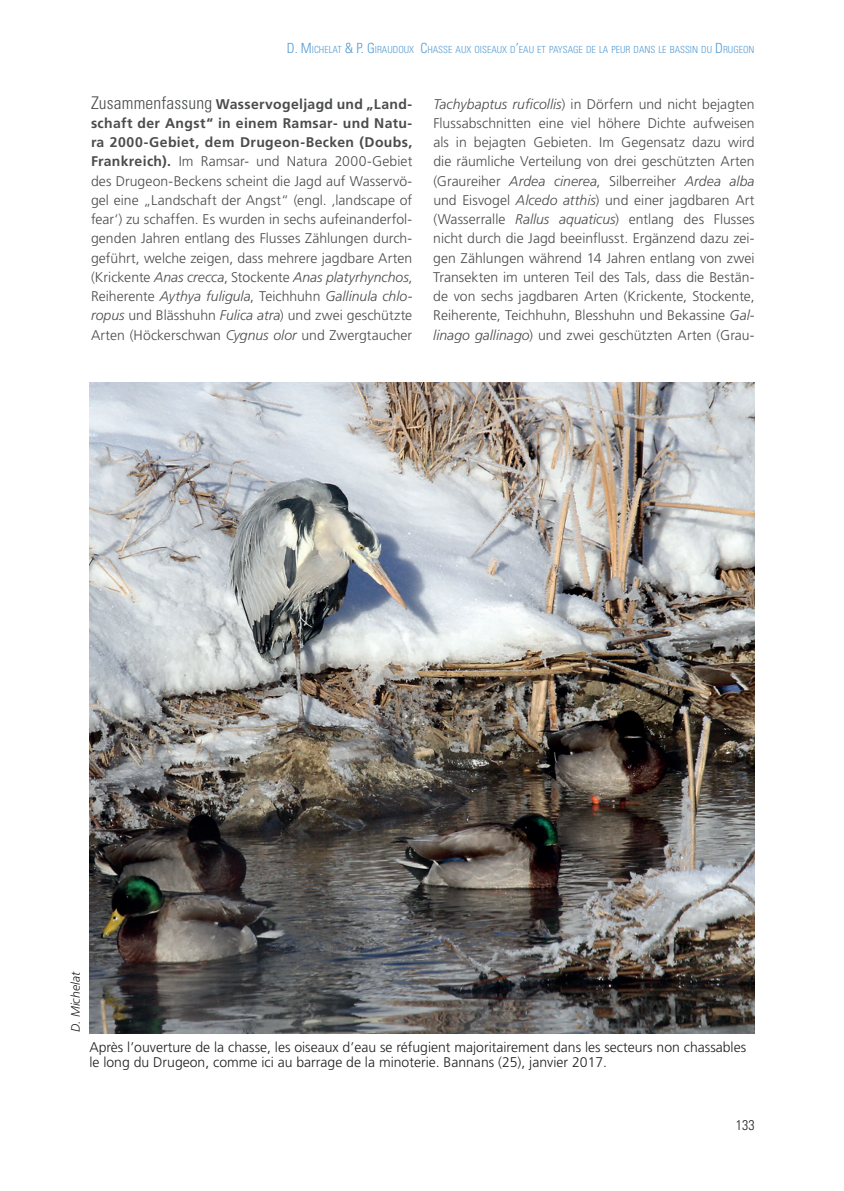
<style>
.page{position:relative;width:844px;height:1191px;background:#fff}
.page>*{position:absolute;margin:0;border:0;box-sizing:border-box;transform-origin:0 0}
.t1{font:300 14px/19.2px "Frutiger LT Std";color:#4b4c4d;text-align:justify}
.t2{font:300 14px/15.4px "Frutiger LT Std";color:#231f20}
.t3{font:300 condensed 14px "Univers LT Std";color:#231f20}
.t4{font:italic 300 12.25px "Frutiger LT Std";color:#231f20}
.t5{font:300 condensed 9.8px "Univers LT Std";color:#559cd4}
.s1{font-size:14px}
.s2{font-family:"Univers LT Std";font-stretch:condensed;font-size:17.5px}
.s3{font-weight:700}
.s4{font-style:italic}
</style>
<div class="page">
<img style="left:89px;top:382px;width:665px;height:652px">
<p class="t5" style="left:287px;top:44px;width:469px"><span class="s1">D. M</span>ICHELAT <span class="s1">&amp; P. G</span>IRAUDOUX <span class="s1">C</span>HASSE AUX OISEAUX D<span class="s1">’</span>EAU ET PAYSAGE DE LA PEUR DANS LE BASSIN DU <span class="s1">D</span> RUGEON</p>
<p class="t1" style="left:91px;top:94px;width:323px"><span class="s2">Zusammenfassung</span> <span class="s3">Wasservogeljagd und „Land&shy;schaft der Angst“ in einem Ramsar- und Natu&shy;ra 2000-Gebiet, dem Drugeon-Becken (Doubs, Frankreich).</span> Im Ramsar- und Natura 2000-Gebiet des Drugeon-Beckens scheint die Jagd auf Wasservö&shy;gel eine „Landschaft der Angst“ (engl. ‚landscape of fear‘) zu schaffen. Es wurden in sechs aufeinanderfol&shy;genden Jahren entlang des Flusses Zählungen durch&shy;geführt, welche zeigen, dass mehrere jagdbare Arten (Krickente <span class="s4">Anas crecca</span>, Stockente <span class="s4">Anas platyrhynchos</span>, Reiherente <span class="s4">Aythya fuligula</span>, Teichhuhn <span class="s4">Gallinula chlo&shy;ropus</span> und Blässhuhn <span class="s4">Fulica atra</span>) und zwei geschützte Arten (Höckerschwan <span class="s4">Cygnus olor</span> und Zwergtaucher</p>
<p class="t1" style="left:433px;top:94px;width:323px"><span class="s4">Tachybaptus ruficollis</span>) in Dörfern und nicht bejagten Flussabschnitten eine viel höhere Dichte aufweisen als in bejagten Gebieten. Im Gegensatz dazu wird die räumliche Verteilung von drei geschützten Arten (Graureiher <span class="s4">Ardea cinerea</span>, Silberreiher <span class="s4">Ardea alba </span>und Eisvogel <span class="s4">Alcedo atthis</span>) und einer jagdbaren Art (Wasserralle <span class="s4">Rallus aquaticus</span>) entlang des Flusses nicht durch die Jagd beeinflusst. Ergänzend dazu zei&shy;gen Zählungen während 14 Jahren entlang von zwei Transekten im unteren Teil des Tals, dass die Bestän&shy;de von sechs jagdbaren Arten (Krickente, Stockente, Reiherente, Teichhuhn, Blesshuhn und Bekassine <span class="s4">Gal&shy;linago gallinago</span>) und zwei geschützten Arten (Grau-</p>
<p class="t4" style="left:68px;top:1032px;width:62px;rotate:-90deg">D. Michelat</p>
<p class="t2" style="left:89px;top:1039px;width:658px">Après l’ouverture de la chasse, les oiseaux d’eau se réfugient majoritairement dans les secteurs non chassables le long du Drugeon, comme ici au barrage de la minoterie. Bannans (25), janvier 2017.</p>
<p class="t3" style="left:735px;top:1116px;width:20px">133</p>
</div>
